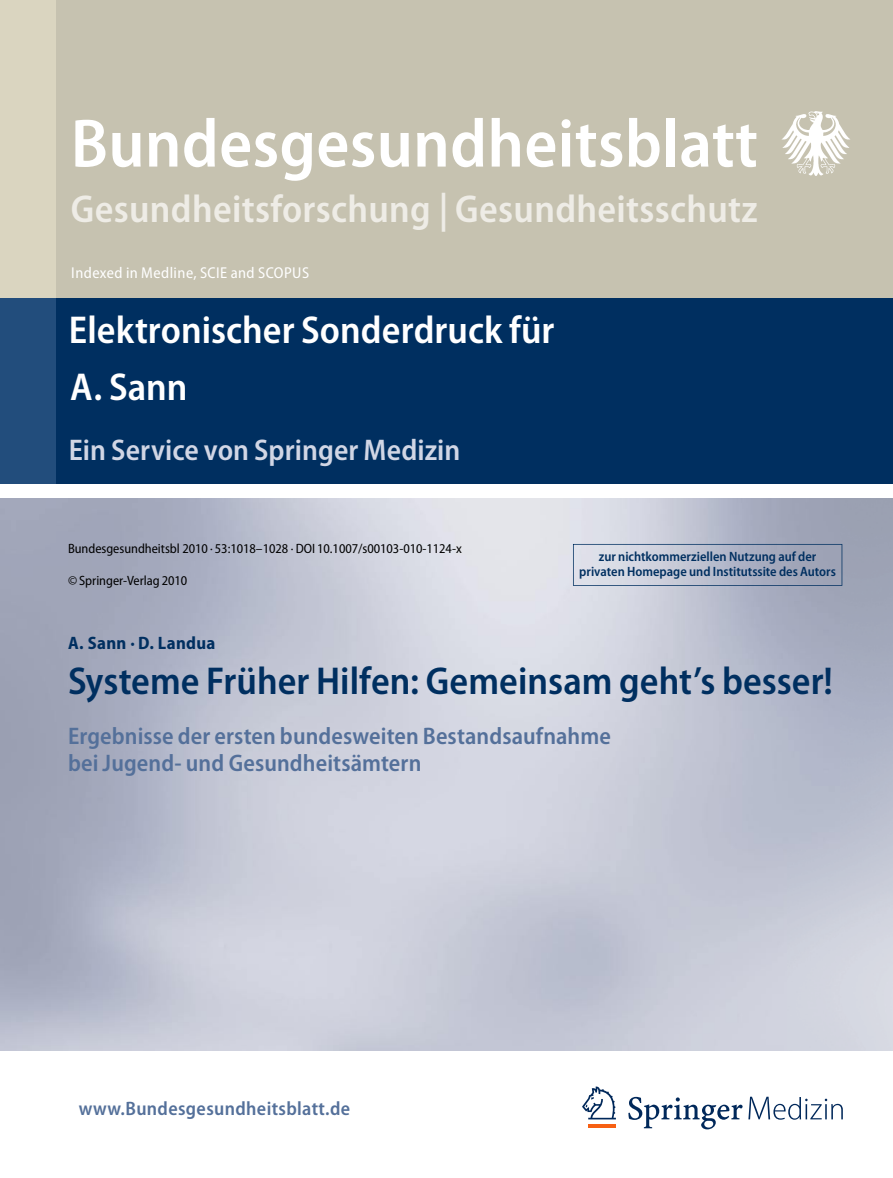
<style>
.page{position:relative;width:893px;height:1178px;background:#fff}
.page>*{position:absolute;margin:0;border:0;box-sizing:border-box;transform-origin:0 0}
.t1{font:600 semi-condensed 69px "Myriad Pro";letter-spacing:.005em;color:#fff}
.t2{font:600 semi-condensed 39px "Myriad Pro";color:#002f60}
.t3{font:600 semi-condensed 39px "Myriad Pro";letter-spacing:.01em;color:#eeece6}
.t4{font:600 semi-condensed 39px "Myriad Pro";color:#fff}
.t5{font:600 semi-condensed 30px "Myriad Pro";letter-spacing:.005em;color:#d1d6e5}
.t6{font:600 semi-condensed 24px/27px "Myriad Pro";letter-spacing:.005em;color:#54709a}
.t7{font:600 semi-condensed 19.5px "Myriad Pro";letter-spacing:.02em;color:#54709a}
.t8{font:700 semi-condensed 18px "Myriad Pro";letter-spacing:.02em;color:#002f60}
.t9{font:semi-condensed 15.75px "Myriad Pro";letter-spacing:.03em;color:#fff}
.t10{font:semi-condensed 13.5px "Myriad Pro";color:#000}
.t11{font:600 semi-condensed 13.5px/15px "Myriad Pro";color:#002f60;text-align:center}
</style>
<div class="page">
<div style="left:55px;top:298px;width:838px;height:185px;background:#002f60"></div>
<div style="left:0;top:298px;width:55px;height:185px;background:#224d7c"></div>
<img style="left:0;top:498px;width:893px;height:552px">
<svg style="left:573px;top:544px;width:269px;height:42px;background:#b4b9ca"></svg>
<div style="left:55px;top:0;width:838px;height:298px;background:#c6c2b0"></div>
<div style="left:0;top:0;width:55px;height:298px;background:#dad5c0"></div>
<hr style="left:588px;top:1125px;width:28px;height:3px;background:#f76013">
<svg style="left:582px;top:1086px;width:34px;height:33px"></svg>
<svg style="left:628px;top:1097px;width:215px;height:32px"></svg>
<img style="left:781px;top:112px;width:69px;height:64px">
<h1 class="t1" style="left:71px;top:105px;width:689px">Bundesgesundheitsblatt</h1>
<h2 class="t3" style="left:71px;top:187px;width:688px">Gesundheitsforschung | Gesundheitsschutz</h2>
<p class="t9" style="left:71px;top:264px;width:239px">Indexed in Medline, SCIE and SCOPUS</p>
<h2 class="t4" style="left:69px;top:308px;width:487px">Elektronischer Sonderdruck für</h2>
<h2 class="t4" style="left:70px;top:365px;width:119px">A. Sann</h2>
<h3 class="t5" style="left:69px;top:433px;width:393px">Ein Service von Springer Medizin</h3>
<p class="t10" style="left:68px;top:541px;width:395px">Bundesgesundheitsbl 2010 · 53:1018–1028 · DOI 10.1007/s00103-010-1124-x</p>
<p class="t10" style="left:68px;top:573px;width:121px">© Springer-Verlag 2010</p>
<p class="t11" style="left:579px;top:549px;width:258px">zur nichtkommerziellen Nutzung auf der privaten Homepage und Institutssite des Autors</p>
<h3 class="t8" style="left:68px;top:632px;width:149px">A. Sann · D. Landua</h3>
<h2 class="t2" style="left:68px;top:659px;width:766px">Systeme Früher Hilfen: Gemeinsam geht’s besser!</h2>
<h3 class="t6" style="left:68px;top:723px;width:544px">Ergebnisse der ersten bundesweiten Bestandsaufnahme bei Jugend- und Gesundheitsämtern</h3>
<h3 class="t7" style="left:79px;top:1098px;width:273px">www.Bundesgesundheitsblatt.de</h3>
</div>
